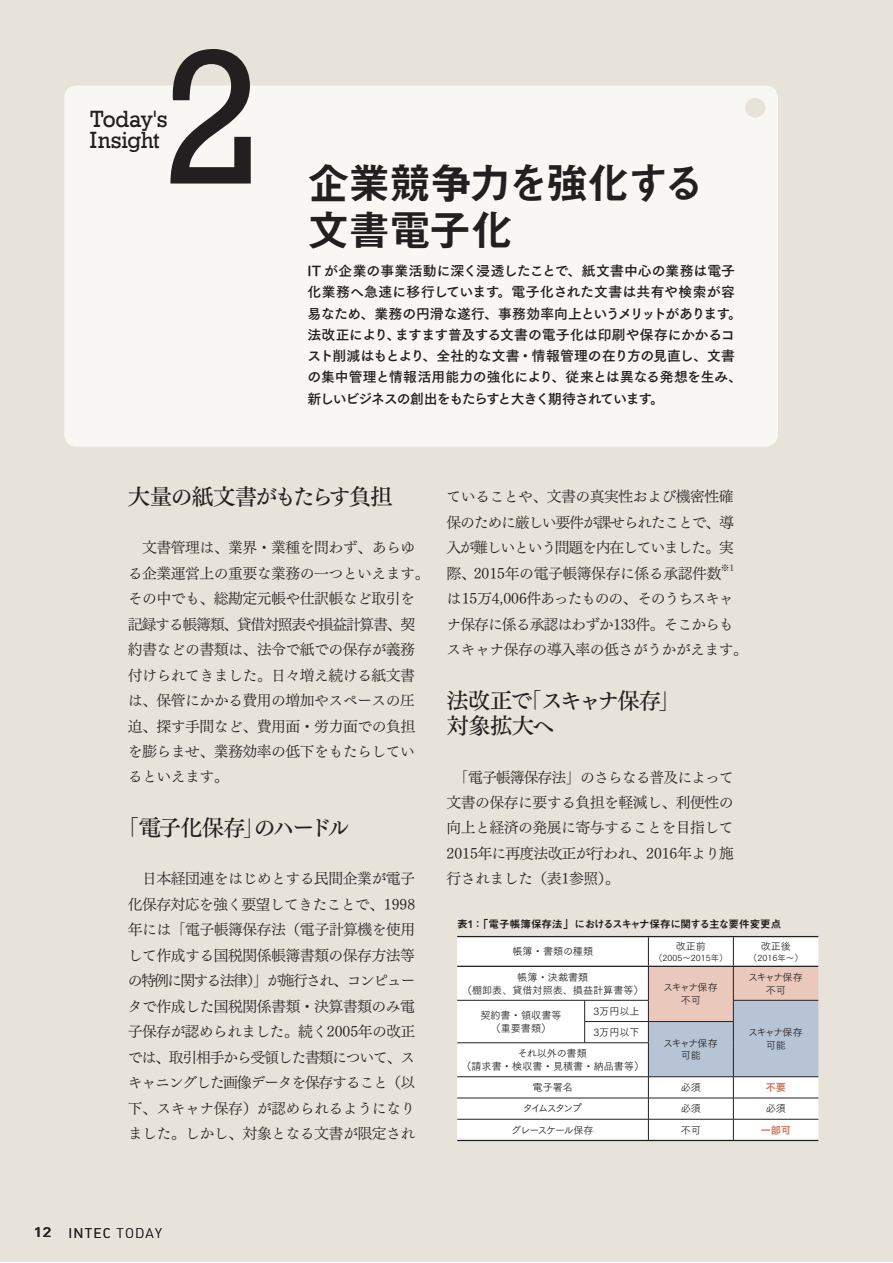
<style>
.page{position:relative;width:893px;height:1263px;background:#fff}
.page>*{position:absolute;margin:0;border:0;box-sizing:border-box;transform-origin:0 0}
.t1{font:190.5px "Geometric Slab 712 BT Medium A";color:#231f20}
.t2{font:42.45px/46.8px "Midashi Go Pr 6 MB31 90 msp RKSJ H";letter-spacing:-.045em;color:#231f20}
.t3{font:23.4px/21.3px "Geometric Slab 712 BT Medium A";letter-spacing:-.005em;color:#231f20}
.t4{font:22.35px/25.5px "Tsuku Min Pro D 90 msp RKSJ H";letter-spacing:-.08em;color:#231f20}
.t5{font:22.35px "Tsuku Min Pro D 90 msp RKSJ H";letter-spacing:-.11em;color:#231f20}
.t6{font:14.85px/25.5px "Tsuku Min Pro R 90 msp RKSJ H";letter-spacing:-.035em;color:#231f20;text-align:justify}
.t7{font:13.8px/21.3px "Tsuku Go Pro B 90 msp RKSJ H";letter-spacing:-.01em;color:#231f20}
.t8{font:13.8px "DIN Regular Alternate";letter-spacing:.08em;color:#231f20}
.t9{font:10.65px "Midashi Go Pr 6 MB31 90 msp RKSJ H";letter-spacing:-.03em;color:#231f20}
.t10{font:10.05px/12.8px "Tsuku Go Pro R 90 msp RKSJ H";color:#231f20;text-align:center}
.t11{font:10.05px/12.8px "Tsuku Go Pro R 90 msp RKSJ H";letter-spacing:-.115em;color:#231f20;text-align:center}
.t12{font:10.05px "Tsuku Go Pro R 90 msp RKSJ H";letter-spacing:-.12em;color:#231f20}
.t13{font:10.05px "Tsuku Go Pro R 90 msp RKSJ H";letter-spacing:-.185em;color:#231f20}
.t14{font:10.05px "Tsuku Go Pro E 90 msp RKSJ H";color:#ce7761}
.t15{font:8.7px "Tsuku Min Pro R 90 msp RKSJ H";color:#231f20}
.t16{font:8.55px "Tsuku Go Pro R 90 msp RKSJ H";color:#231f20}
.s1{font-family:"DIN";font-weight:500;font-size:13.65px}
.s2{font-family:"DIN";font-weight:300}
</style>
<div class="page">
<div style="left:1px;top:1px;width:892px;height:1261px;background:#e8e3da"></div>
<div style="left:64px;top:86px;width:714px;height:361px;background:#f9f7f4"></div>
<div style="left:457px;top:937px;width:191px;height:203px;background:#fff"></div>
<hr style="left:457px;top:1000px;width:191px;height:1px;background:#231f20">
<hr style="left:584px;top:1021px;width:64px;height:1px;background:#231f20">
<svg style="left:584px;top:1001px;width:1px;height:42px"></svg>
<hr style="left:457px;top:1043px;width:191px;height:1px;background:#231f20">
<hr style="left:457px;top:1077px;width:276px;height:1px;background:#231f20">
<hr style="left:457px;top:1098px;width:276px;height:1px;background:#231f20">
<hr style="left:457px;top:1119px;width:276px;height:1px;background:#231f20">
<svg style="left:648px;top:937px;width:170px;height:203px;background:#dbd8db"></svg>
<hr style="left:457px;top:1140px;width:361px;height:1px;background:#231f20">
<hr style="left:457px;top:936px;width:361px;height:1px;background:#231f20">
<hr style="left:457px;top:966px;width:361px;height:1px;background:#231f20">
<h1 class="t1" style="left:166px;top:50px;width:96px">2</h1>
<h3 class="t3" style="left:90px;top:110px;width:79px">Today's<br>Insight</h3>
<h2 class="t2" style="left:307px;top:166px;width:399px">企業競争力を強化する文書電子化</h2>
<p class="t7" style="left:307px;top:262px;width:436px">IT が企業の事業活動に深く浸透したことで、紙文書中心の業務は電子化業務へ急速に移行しています。電子化された文書は共有や検索が容易なため、業務の円滑な遂行、事務効率向上というメリットがあります。法改正により、ますます普及する文書の電子化は印刷や保存にかかるコスト削減はもとより、全社的な文書・情報管理の在り方の見直し、文書の集中管理と情報活用能力の強化により、従来とは異なる発想を生み、新しいビジネスの創出をもたらすと大きく期待されています。</p>
<h3 class="t4" style="left:128px;top:487px;width:266px">大量の紙文書がもたらす負担</h3>
<p class="t6" style="left:128px;top:537px;width:303px;text-align:left">　文書管理は、業界・業種を問わず、あらゆる企業運営上の重要な業務の一つといえます。その中でも、総勘定元帳や仕訳帳など取引を記録する帳簿類、貸借対照表や損益計算書、契約書などの書類は、法令で紙での保存が義務付けられてきました。日々増え続ける紙文書は、保管にかかる費用の増加やスペースの圧迫、探す手間など、費用面・労力面での負担を膨らませ、業務効率の低下をもたらしているといえます。</p>
<h3 class="t5" style="left:117px;top:820px;width:234px">「電子化保存」のハードル</h3>
<p class="t6" style="left:128px;top:868px;width:289px">　日本経団連をはじめとする民間企業が電子化保存対応を強く要望してきたことで、1998年には「電子帳簿保存法（電子計算機を使用して作成する国税関係帳簿書類の保存方法等の特例に関する法律）」が施行され、コンピュータで作成した国税関係書類・決算書類のみ電子保存が認められました。続く2005年の改正では、取引相手から受領した書類について、スキャニングした画像データを保存すること（以下、スキャナ保存）が認められるようになりました。しかし、対象となる文書が限定され</p>
<p class="t6" style="left:447px;top:486px;width:289px">ていることや、文書の真実性および機密性確保のために厳しい要件が課せられたことで、導入が難しいという問題を内在していました。実際、2015年の電子帳簿保存に係る承認件数</p>
<p class="t15" style="left:721px;top:565px;width:14px">※1</p>
<p class="t6" style="left:447px;top:588px;width:303px;text-align:left">は15万4,006件あったものの、そのうちスキャナ保存に係る承認はわずか133件。そこからもスキャナ保存の導入率の低さがうかがえます。</p>
<h3 class="t4" style="left:447px;top:691px;width:236px">法改正で「スキャナ保存」対象拡大へ</h3>
<p class="t6" style="left:447px;top:766px;width:289px;text-indent:7px">「電子帳簿保存法」のさらなる普及によって文書の保存に要する負担を軽減し、利便性の向上と経済の発展に寄与することを目指して2015年に再度法改正が行われ、2016年より施行されました（表1参照）。</p>
<p class="t9" style="left:457px;top:920px;width:326px">表1：「電子帳簿保存法」におけるスキャナ保存に関する主な要件変更点</p>
<p class="t10" style="left:512px;top:947px;width:82px">帳簿・書類の種類</p>
<p class="t10" style="left:676px;top:941px;width:32px">改正前</p>
<p class="t16" style="left:654px;top:955px;width:75px">（2005～2015年）</p>
<p class="t10" style="left:761px;top:941px;width:32px">改正後</p>
<p class="t16" style="left:749px;top:955px;width:55px">（2016年～）</p>
<p class="t10" style="left:462px;top:972px;width:183px">帳簿・決裁書類<br>（棚卸表、貸借対照表、損益計算書等）</p>
<p class="t11" style="left:663px;top:983px;width:56px">スキャナ保存不可</p>
<p class="t11" style="left:748px;top:972px;width:56px">スキャナ保存不可</p>
<p class="t10" style="left:480px;top:1010px;width:83px">契約書・領収書等（重要書類）</p>
<p class="t10" style="left:593px;top:1006px;width:48px">3万円以上</p>
<p class="t11" style="left:748px;top:1027px;width:56px">スキャナ保存可能</p>
<p class="t10" style="left:593px;top:1027px;width:48px">3万円以下</p>
<p class="t10" style="left:663px;top:1038px;width:56px">スキャナ保存</p>
<p class="t10" style="left:518px;top:1048px;width:70px">それ以外の書類</p>
<p class="t10" style="left:681px;top:1051px;width:22px">可能</p>
<p class="t10" style="left:461px;top:1057px;width:184px;line-height:21.3px">（請求書・検収書・見積書・納品書等）電子署名</p>
<p class="t10" style="left:681px;top:1082px;width:22px">必須</p>
<p class="t14" style="left:766px;top:1084px;width:22px">不要</p>
<p class="t13" style="left:523px;top:1105px;width:61px">タイムスタンプ</p>
<p class="t10" style="left:681px;top:1104px;width:22px">必須</p>
<p class="t10" style="left:766px;top:1104px;width:22px">必須</p>
<p class="t12" style="left:511px;top:1126px;width:84px">グレースケール保存</p>
<p class="t10" style="left:681px;top:1125px;width:22px">不可</p>
<p class="t14" style="left:761px;top:1126px;width:32px">一部可</p>
<p class="t8" style="left:33px;top:1224px;width:130px"><span class="s1">12</span> INTEC <span class="s2">TODAY</span></p>
</div>
